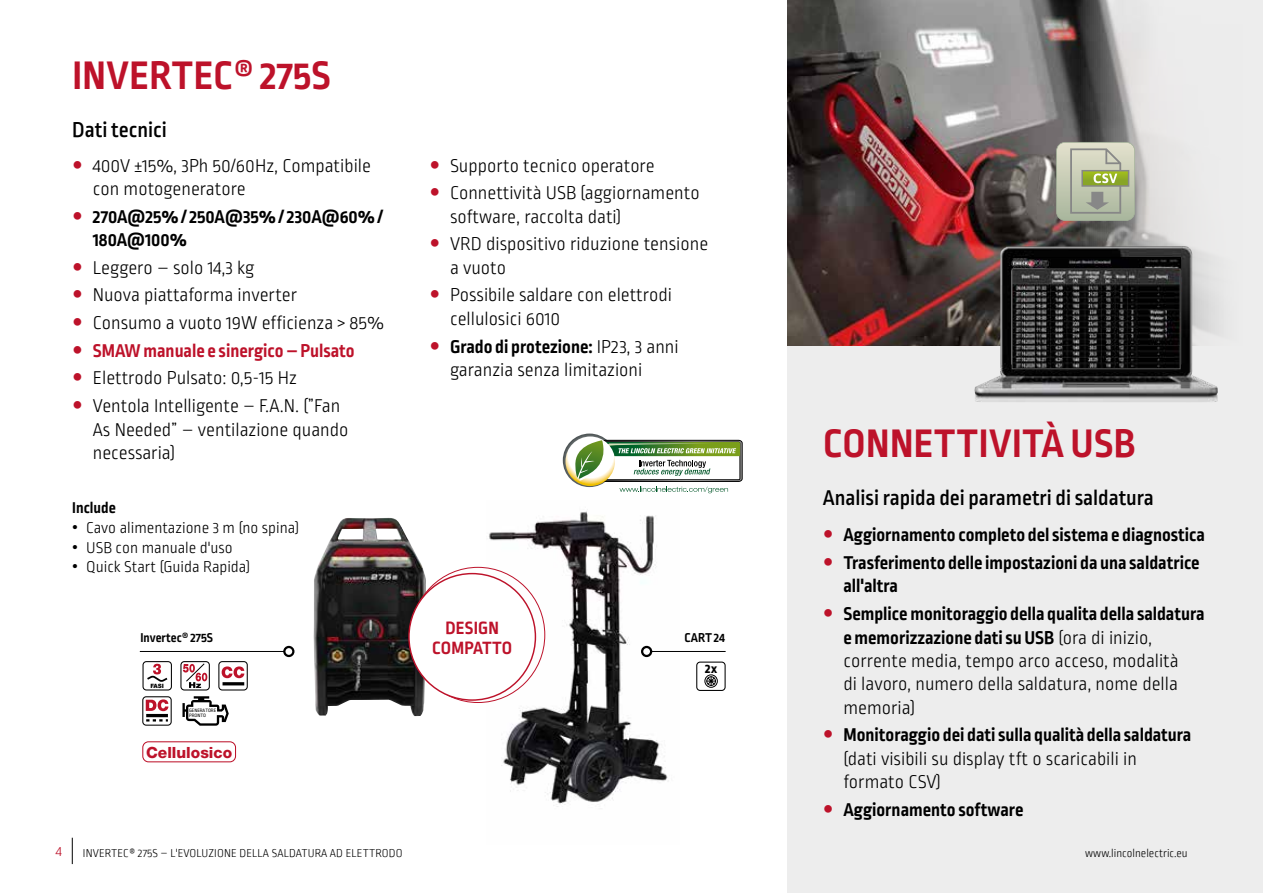
<style>
.page{position:relative;width:1263px;height:893px;background:#fff}
.page>*{position:absolute;margin:0;border:0;box-sizing:border-box;transform-origin:0 0}
.t1{font:700 42px "Ropa Sans Pro";letter-spacing:.01em;color:#bd122a}
.t2{font:500 22.5px "Ropa Sans Pro";color:#000}
.t3{font:300 19.5px/27.6px "Ropa Sans Pro";color:#000}
.t4{font:700 19.5px/27.6px "Ropa Sans Pro";color:#000}
.t5{font:700 19.5px "Ropa Sans Pro";color:#bd122a}
.t6{font:700 18.75px/20.1px "Ropa Sans Pro";letter-spacing:.01em;color:#bd122a;text-align:center}
.t7{font:300 16.5px "Ropa Sans Pro";color:#000}
.t8{font:700 16.5px "Ropa Sans Pro";color:#000}
.t9{font:800 15.45px "Helvetica Neue LT Std";color:#bd122a}
.t10{font:300 15px "Ropa Sans PTT";color:#bd122a}
.t11{font:700 13.5px "Ropa Sans Pro";color:#000}
.t12{font:800 13.5px "Ropa Sans Pro";color:#000}
.t13{font:300 12px "Ropa Sans PTT";letter-spacing:.01em;color:#000}
.t14{font:900 5.85px "Arial";color:#000;scale:.95 1}
.t15{font:5.1px/4.8px "Ropa Sans Pro";color:#000}
.s1{font-family:"Arial";font-weight:400}
.s2{font-weight:700}
</style>
<div class="page">
<img style="left:489px;top:511px;width:180px;height:296px">
<img style="left:313px;top:518px;width:111px;height:198px">
<div style="left:788px;top:0;width:475px;height:893px;background:#ededed"></div>
<img style="left:788px;top:0;width:433px;height:345px">
<svg style="left:563px;top:434px;width:53px;height:53px"></svg>
<svg style="left:565px;top:436px;width:50px;height:50px"></svg>
<svg style="left:575px;top:440px;width:168px;height:53px"></svg>
<svg style="left:1056px;top:142px;width:79px;height:79px;background:#b8bea2"></svg>
<img style="left:975px;top:395px;width:243px;height:7px">
<img style="left:974px;top:243px;width:244px;height:152px">
<div style="left:1010px;top:257px;width:171px;height:110px;border:1px solid #000"></div>
<img style="left:1014px;top:271px;width:164px;height:96px">
<div style="left:1012px;top:269px;width:168px;height:100px;border:1px solid #575756"></div>
<div style="left:704px;top:674px;width:14px;height:14px;border:1px solid #000;border-radius:50%"></div>
<svg style="left:706px;top:676px;width:10px;height:10px"></svg>
<div style="left:696px;top:662px;width:30px;height:29px;border:1px solid #000;border-radius:3px"></div>
<hr style="left:651px;top:651px;width:75px;height:1px;background:#000">
<div style="left:641px;top:646px;width:11px;height:11px;border:2px solid #000;border-radius:50%"></div>
<div style="left:142px;top:661px;width:30px;height:29px;border:1px solid #000;border-radius:3px"></div>
<svg style="left:147px;top:664px;width:21px;height:18px"></svg>
<div style="left:180px;top:661px;width:30px;height:29px;border:1px solid #000;border-radius:3px"></div>
<svg style="left:183px;top:662px;width:24px;height:26px"></svg>
<div style="left:218px;top:661px;width:30px;height:29px;border:1px solid #000;border-radius:3px"></div>
<svg style="left:222px;top:666px;width:22px;height:12px"></svg>
<hr style="left:223px;top:682px;width:21px;height:3px;background:#000">
<svg style="left:143px;top:697px;width:28px;height:28px"></svg>
<div style="left:142px;top:696px;width:30px;height:30px;border:1px solid #000;border-radius:3px"></div>
<svg style="left:146px;top:699px;width:22px;height:12px"></svg>
<hr style="left:146px;top:714px;width:22px;height:3px;background:#000">
<svg style="left:146px;top:719px;width:22px;height:2px"></svg>
<svg style="left:182px;top:696px;width:47px;height:30px"></svg>
<hr style="left:140px;top:651px;width:144px;height:1px;background:#000">
<div style="left:283px;top:646px;width:11px;height:11px;border:2px solid #000;border-radius:50%"></div>
<div style="left:142px;top:741px;width:94px;height:21px;border:1px solid #bd122a;border-radius:6px"></div>
<svg style="left:407px;top:567px;width:138px;height:136px"></svg>
<svg style="left:72px;top:838px;width:1px;height:26px"></svg>
<h1 class="t1" style="left:72px;top:51px;width:260px">INVERTEC® 275S</h1>
<p class="t2" style="left:72px;top:117px;width:96px">Dati tecnici</p>
<p class="t3" style="left:93px;top:155px;width:280px;line-height:23.4px">400V ±15%, 3Ph 50/60Hz, Compatibile con motogeneratore</p>
<p class="t4" style="left:93px;top:206px;width:292px;line-height:23.4px">270A@25% / 250A@35% / 230A@60% /<br>180A@100%</p>
<p class="t3" style="left:93px;top:255px;width:293px">Leggero – solo 14,3 kg<br>Nuova piattaforma inverter<br>Consumo a vuoto 19W efficienza &gt; 85%</p>
<p class="t5" style="left:93px;top:339px;width:263px">SMAW manuale e sinergico – Pulsato</p>
<p class="t3" style="left:93px;top:366px;width:249px">Elettrodo Pulsato: 0,5-15 Hz<br>Ventola Intelligente – F.A.N. (”Fan</p>
<p class="t3" style="left:93px;top:419px;width:257px;line-height:23.4px">As Needed” – ventilazione quando necessaria)</p>
<p class="t8" style="left:72px;top:499px;width:45px">Include</p>
<p class="t7" style="left:72px;top:519px;width:228px"><span class="s1">•</span> Cavo alimentazione 3 m (no spina)</p>
<p class="t7" style="left:72px;top:538px;width:162px"><span class="s1">•</span> USB con manuale d'uso</p>
<p class="t7" style="left:72px;top:558px;width:179px"><span class="s1">•</span> Quick Start (Guida Rapida)</p>
<p class="t11" style="left:140px;top:630px;width:74px">Invertec® 275S</p>
<p class="t14" style="left:151px;top:681px;width:16px">FASI</p>
<p class="t15" style="left:189px;top:708px;width:29px">GENERATORE<br>PRONTO</p>
<p class="t9" style="left:146px;top:743px;width:87px">Cellulosico</p>
<p class="t3" style="left:450px;top:153px;width:251px">Supporto tecnico operatore<br>Connettività USB (aggiornamento</p>
<p class="t3" style="left:450px;top:204px;width:260px">software, raccolta dati)<br>VRD dispositivo riduzione tensione</p>
<p class="t3" style="left:450px;top:255px;width:223px">a vuoto<br>Possibile saldare con elettrodi</p>
<p class="t3" style="left:450px;top:306px;width:230px">cellulosici 6010<br><span class="s2">Grado di protezione:</span> IP23, 3 anni</p>
<p class="t3" style="left:450px;top:357px;width:194px">garanzia senza limitazioni</p>
<p class="t6" style="left:432px;top:619px;width:81px">DESIGN<br>COMPATTO</p>
<p class="t11" style="left:685px;top:630px;width:42px">CART 24</p>
<p class="t12" style="left:705px;top:660px;width:14px">2x</p>
<h1 class="t1" style="left:823px;top:419px;width:314px">CONNETTIVITÀ USB</h1>
<p class="t2" style="left:823px;top:485px;width:332px">Analisi rapida dei parametri di saldatura</p>
<p class="t4" style="left:843px;top:522px;width:363px">Aggiornamento completo del sistema e diagnostica<br>Trasferimento delle impostazioni da una saldatrice</p>
<p class="t4" style="left:843px;top:573px;width:363px">all'altra<br>Semplice monitoraggio della qualita della saldatura</p>
<p class="t3" style="left:843px;top:627px;width:337px;line-height:23.4px"><span class="s2">e memorizzazione dati su USB</span> (ora di inizio, corrente media, tempo arco acceso, modalità di lavoro, numero della saldatura, nome della memoria)</p>
<p class="t4" style="left:843px;top:722px;width:349px">Monitoraggio dei dati sulla qualità della saldatura</p>
<p class="t3" style="left:843px;top:748px;width:295px;line-height:23.4px">(dati visibili su display tft o scaricabili in formato CSV)</p>
<p class="t4" style="left:843px;top:797px;width:182px">Aggiornamento software</p>
<p class="t10" style="left:56px;top:843px;width:8px">4</p>
<p class="t13" style="left:83px;top:847px;width:321px">INVERTEC® 275S – L'EVOLUZIONE DELLA SALDATURA AD ELETTRODO</p>
<p class="t13" style="left:1085px;top:847px;width:104px">www.lincolnelectric.eu</p>
</div>
